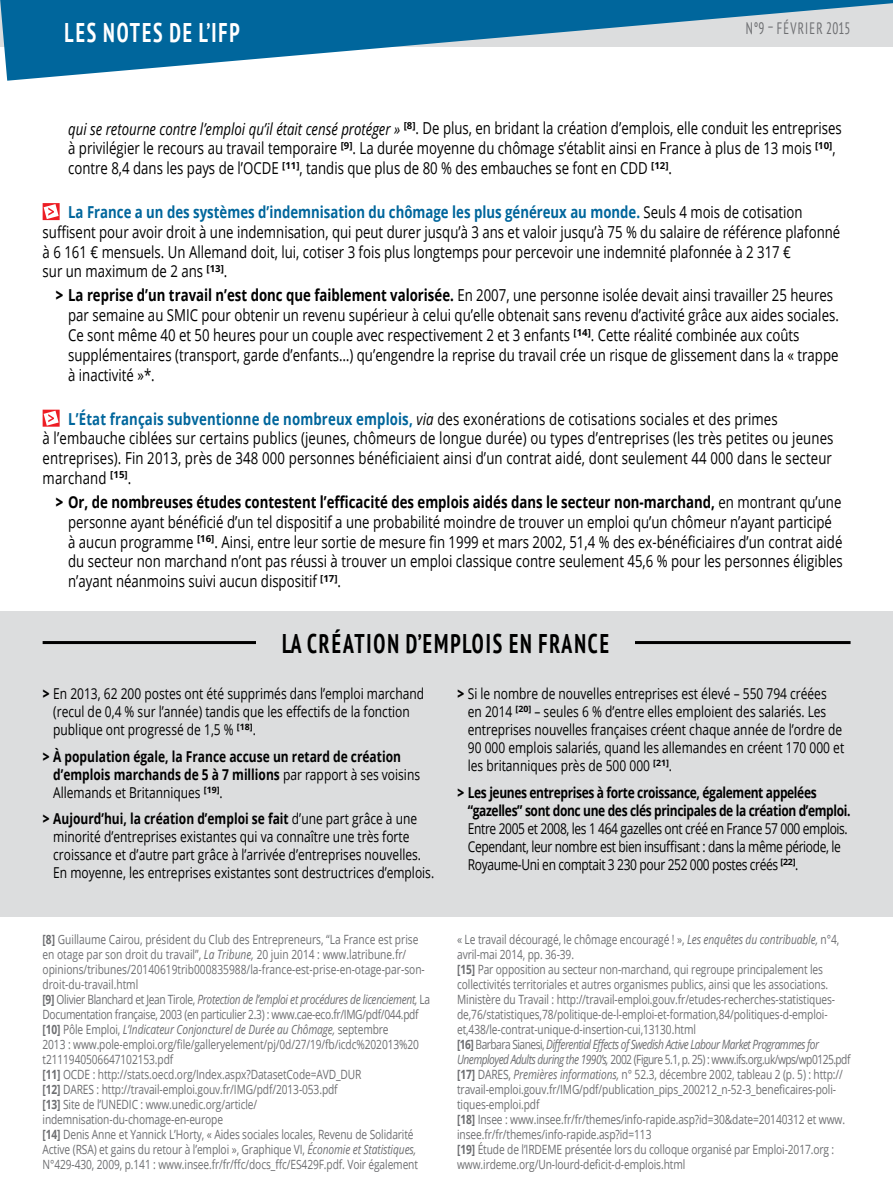
<style>
.page{position:relative;width:893px;height:1191px;background:#fff}
.page>*{position:absolute;margin:0;border:0;box-sizing:border-box;transform-origin:0 0}
.t1{font:700 condensed 27px "PT Sans";letter-spacing:.09em;color:#000;scale:.8 1}
.t2{font:700 condensed 27px "PT Sans";letter-spacing:.09em;color:#fff;scale:.8 1}
.t3{font:16.5px/19.8px "Open Sans";color:#000;scale:.8 1}
.t4{font:condensed 16.5px "PT Sans";letter-spacing:.09em;color:#6d6e71;scale:.8 1}
.t5{font:15px/18px "Open Sans";color:#000;scale:.8 1}
.t6{font:15px/18px "Open Sans";letter-spacing:-.03em;color:#000;scale:.8 1}
.t7{font:700 15px/18px "Open Sans";color:#000;scale:.8 1}
.t8{font:700 15px/18px "Open Sans";letter-spacing:-.03em;color:#000;scale:.8 1}
.t9{font:12.75px/15px "Open Sans";letter-spacing:-.01em;color:#6d6e71;scale:.8 1}
.s1{font-style:italic}
.s2{font-weight:700;color:#00669c}
.s3{font-weight:800}
.s4{font-weight:700}
.s5{font-weight:400}
</style>
<div class="page">
<svg style="left:0;top:0;width:893px;height:81px;fill:#00669c"></svg>
<svg style="left:43px;top:203px;width:17px;height:17px"></svg>
<svg style="left:43px;top:410px;width:17px;height:17px"></svg>
<div style="left:0;top:611px;width:893px;height:306px;background:#dcddde"></div>
<hr style="left:43px;top:641px;width:807px;height:3px;background:#000">
<div style="left:256px;top:632px;width:378px;height:21px;background:#dcddde"></div>
<h1 class="t2" style="left:65px;top:14px;width:219px">LES NOTES DE L’IFP</h1>
<p class="t4" style="left:746px;top:17px;width:132px">N°9 – FÉVRier 2015</p>
<p class="t3" style="left:68px;top:118px;width:969px"><span class="s1">qui se retourne contre l’emploi qu’il était censé protéger »</span> <sup>[8]</sup>. De plus, en bridant la création d’emplois, elle conduit les entreprises à privilégier le recours au travail temporaire <sup>[9]</sup>. La durée moyenne du chômage s’établit ainsi en France à plus de 13 mois <sup>[10]</sup>, contre 8,4 dans les pays de l’OCDE <sup>[11]</sup>, tandis que plus de 80 % des embauches se font en CDD <sup>[12]</sup>.</p>
<p class="t3" style="left:43px;top:202px;width:998px;text-indent:26px"><span class="s2">La France a un des systèmes d’indemnisation du chômage les plus généreux au monde.</span> Seuls 4 mois de cotisation suffisent pour avoir droit à une indemnisation, qui peut durer jusqu’à 3 ans et valoir jusqu’à 75 % du salaire de référence plafonné à 6 161 € mensuels. Un Allemand doit, lui, cotiser 3 fois plus longtemps pour percevoir une indemnité plafonnée à 2 317 €<br>sur un maximum de 2 ans <sup>[13]</sup>.</p>
<p class="t3" style="left:68px;top:285px;width:965px;text-indent:-12px"><span class="s3">&gt;</span> <span class="s4">La reprise d’un travail n’est donc que faiblement valorisée.</span> En 2007, une personne isolée devait ainsi travailler 25 heures par semaine au SMIC pour obtenir un revenu supérieur à celui qu’elle obtenait sans revenu d’activité grâce aux aides sociales.<br>Ce sont même 40 et 50 heures pour un couple avec respectivement 2 et 3 enfants <sup>[14]</sup>. Cette réalité combinée aux coûts supplémentaires (transport, garde d’enfants…) qu’engendre la reprise du travail crée un risque de glissement dans la « trappe à inactivité »*.</p>
<p class="t3" style="left:43px;top:408px;width:990px;text-indent:26px"><span class="s2">L’État français subventionne de nombreux emplois,</span> <span class="s1">via</span> des exonérations de cotisations sociales et des primes<br>à l’embauche ciblées sur certains publics (jeunes, chômeurs de longue durée) ou types d’entreprises (les très petites ou jeunes entreprises). Fin 2013, près de 348 000 personnes bénéficiaient ainsi d’un contrat aidé, dont seulement 44 000 dans le secteur marchand <sup>[15]</sup>.</p>
<p class="t3" style="left:68px;top:492px;width:970px;text-indent:-12px"><span class="s3">&gt;</span> <span class="s4">Or, de nombreuses études contestent l’efficacité des emplois aidés dans le secteur non-marchand,</span> en montrant qu’une personne ayant bénéficié d’un tel dispositif a une probabilité moindre de trouver un emploi qu’un chômeur n’ayant participé à aucun programme <sup>[16]</sup>. Ainsi, entre leur sortie de mesure fin 1999 et mars 2002, 51,4 % des ex-bénéficiaires d’un contrat aidé du secteur non marchand n’ont pas réussi à trouver un emploi classique contre seulement 45,6 % pour les personnes éligibles n’ayant néanmoins suivi aucun dispositif <sup>[17]</sup>.</p>
<h1 class="t1" style="left:282px;top:625px;width:410px">LA CRÉATION D’EMPLOIS EN FRANCE</h1>
<p class="t5" style="left:53px;top:684px;width:465px;text-indent:-10px"><span class="s3">&gt;</span> En 2013, 62 200 postes ont été supprimés dans l’emploi marchand (recul de 0,4 % sur l’année) tandis que les effectifs de la fonction publique ont progressé de 1,5 % <sup>[18]</sup>.</p>
<p class="t7" style="left:53px;top:747px;width:460px;text-indent:-10px"><span class="s3">&gt;</span> À population égale, la France accuse un retard de création d’emplois marchands de 5 à 7 millions <span class="s5">par rapport à ses voisins<br>Allemands et Britanniques</span> <sup>[19]</sup><span class="s5">.</span></p>
<p class="t5" style="left:53px;top:809px;width:478px;text-indent:-10px"><span class="s3">&gt;</span> <span class="s4">Aujourd’hui, la création d’emploi se fait</span> d’une part grâce à une minorité d’entreprises existantes qui va connaître une très forte croissance et d’autre part grâce à l’arrivée d’entreprises nouvelles.<br>En moyenne, les entreprises existantes sont destructrices d’emplois.</p>
<p class="t5" style="left:468px;top:684px;width:472px;text-indent:-10px"><span class="s3">&gt;</span> Si le nombre de nouvelles entreprises est élevé – 550 794 créées en 2014 <sup>[20]</sup> – seules 6 % d’entre elles emploient des salariés. Les entreprises nouvelles françaises créent chaque année de l’ordre de 90 000 emplois salariés, quand les allemandes en créent 170 000 et les britanniques près de 500 000 <sup>[21]</sup>.</p>
<p class="t8" style="left:468px;top:783px;width:480px;text-indent:-10px"><span class="s3">&gt;</span> Les jeunes entreprises à forte croissance, également appelées “gazelles” sont donc une des clés principales de la création d’emploi.</p>
<p class="t6" style="left:468px;top:819px;width:476px">Entre 2005 et 2008, les 1 464 gazelles ont créé en France 57 000 emplois.<br>Cependant, leur nombre est bien insuffisant : dans la même période, le<br>Royaume-Uni en comptait 3 230 pour 252 000 postes créés <sup>[22]</sup>.</p>
<p class="t9" style="left:43px;top:931px;width:486px"><span class="s4">[8]</span> Guillaume Cairou, président du Club des Entrepreneurs, “La France est prise en otage par son droit du travail”, <span class="s1">La Tribune,</span> 20 juin 2014 : www.latribune.fr/ opinions/tribunes/20140619trib000835988/la-france-est-prise-en-otage-par-son&shy;droit-du-travail.html<br><span class="s4">[9]</span> Olivier Blanchard et Jean Tirole, <span class="s1">Protection de l’emploi et procédures de licenciement,</span> La Documentation française, 2003 (en particulier 2.3) : www.cae-eco.fr/IMG/pdf/044.pdf <span class="s4">[10]</span> Pôle Emploi, <span class="s1">L’Indicateur Conjoncturel de Durée au Chômage,</span> septembre<br>2013 : www.pole-emploi.org/file/galleryelement/pj/0d/27/19/fb/icdc%202013%20 t2111940506647102153.pdf<br><span class="s4">[11]</span> OCDE : http://stats.oecd.org/Index.aspx?DatasetCode=AVD_DUR<br><span class="s4">[12]</span> DARES : http://travail-emploi.gouv.fr/IMG/pdf/2013-053.pdf<br><span class="s4">[13]</span> Site de l’UNEDIC : www.unedic.org/article/ indemnisation-du-chomage-en-europe<br><span class="s4">[14]</span> Denis Anne et Yannick L’Horty, « Aides sociales locales, Revenu de Solidarité Active (RSA) et gains du retour à l’emploi », Graphique VI, <span class="s1">Économie et Statistiques, </span>N°429-430, 2009, p.141 : www.insee.fr/fr/ffc/docs_ffc/ES429F.pdf. Voir également</p>
<p class="t9" style="left:457px;top:931px;width:493px">« Le travail découragé, le chômage encouragé ! », <span class="s1">Les enquêtes du contribuable,</span> n°4, avril-mai 2014, pp. 36-39.<br><span class="s4">[15]</span> Par opposition au secteur non-marchand, qui regroupe principalement les collectivités territoriales et autres organismes publics, ainsi que les associations.<br>Ministère du Travail : http://travail-emploi.gouv.fr/etudes-recherches-statistiques&shy;de,76/statistiques,78/politique-de-l-emploi-et-formation,84/politiques-d-emploi&shy;et,438/le-contrat-unique-d-insertion-cui,13130.html<br><span class="s4">[16]</span> Barbara Sianesi, <span class="s1">Differential Effects of Swedish Active Labour Market Programmes for Unemployed Adults during the 1990’s,</span> 2002 (Figure 5.1, p. 25) : www.ifs.org.uk/wps/wp0125.pdf <span class="s4">[17]</span> DARES, <span class="s1">Premières informations,</span> n° 52.3, décembre 2002, tableau 2 (p. 5) : http:// travail-emploi.gouv.fr/IMG/pdf/publication_pips_200212_n-52-3_beneficaires-poli&shy;tiques-emploi.pdf<br><span class="s4">[18]</span> Insee : www.insee.fr/fr/themes/info-rapide.asp?id=30&amp;date=20140312 et www. insee.fr/fr/themes/info-rapide.asp?id=113<br><span class="s4">[19]</span> Étude de l’IRDEME présentée lors du colloque organisé par Emploi-2017.org : www.irdeme.org/Un-lourd-deficit-d-emplois.html</p>
</div>
